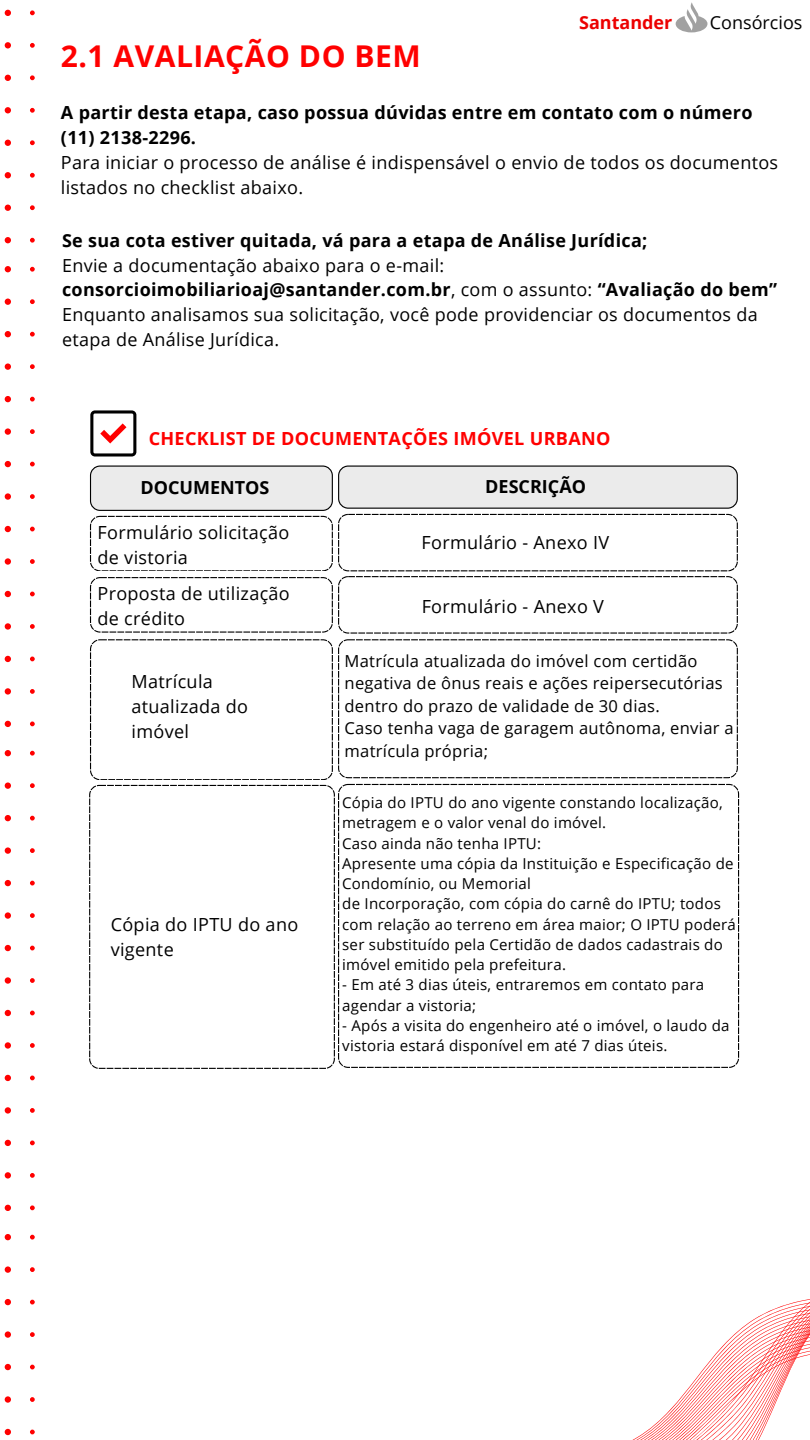
<style>
.page{position:relative;width:810px;height:1440px;background:#fff}
.page>*{position:absolute;margin:0;border:0;box-sizing:border-box;transform-origin:0 0}
.t1{font:700 30px "Open Sans";letter-spacing:.02em;color:#f00}
.t2{font:18px/24.8px "Open Sans";letter-spacing:.015em;color:#000}
.t3{font:700 18px "Open Sans";letter-spacing:.015em;color:#f00}
.t4{font:700 18px "Open Sans";color:#000}
.t5{font:700 18px "Open Sans";color:#ec0000}
.t6{font:16.5px/22.5px "Open Sans";letter-spacing:.015em;color:#000}
.t7{font:15px/20.2px "Open Sans";letter-spacing:.015em;color:#000}
.s1{font-weight:700}
</style>
<div class="page">
<svg style="left:5px;top:237px;width:6px;height:6px"></svg>
<svg style="left:30px;top:238px;width:5px;height:5px"></svg>
<svg style="left:5px;top:205px;width:6px;height:6px"></svg>
<svg style="left:30px;top:205px;width:5px;height:5px"></svg>
<svg style="left:5px;top:172px;width:6px;height:6px"></svg>
<svg style="left:30px;top:173px;width:5px;height:5px"></svg>
<svg style="left:5px;top:140px;width:6px;height:6px"></svg>
<svg style="left:30px;top:140px;width:5px;height:5px"></svg>
<svg style="left:5px;top:107px;width:6px;height:6px"></svg>
<svg style="left:30px;top:108px;width:5px;height:5px"></svg>
<svg style="left:5px;top:75px;width:6px;height:6px"></svg>
<svg style="left:30px;top:75px;width:5px;height:5px"></svg>
<div style="left:5px;top:42px;width:6px;height:7px;background:#f00;border-radius:50%"></div>
<svg style="left:30px;top:43px;width:5px;height:5px"></svg>
<svg style="left:5px;top:10px;width:6px;height:6px"></svg>
<svg style="left:30px;top:10px;width:5px;height:5px"></svg>
<svg style="left:5px;top:721px;width:6px;height:6px"></svg>
<svg style="left:30px;top:721px;width:5px;height:5px"></svg>
<div style="left:5px;top:688px;width:6px;height:7px;background:#f00;border-radius:50%"></div>
<svg style="left:30px;top:689px;width:5px;height:5px"></svg>
<svg style="left:5px;top:656px;width:6px;height:6px"></svg>
<svg style="left:30px;top:657px;width:5px;height:4px"></svg>
<div style="left:5px;top:623px;width:6px;height:7px;background:#f00;border-radius:50%"></div>
<svg style="left:30px;top:624px;width:5px;height:5px"></svg>
<svg style="left:5px;top:591px;width:6px;height:6px"></svg>
<svg style="left:30px;top:592px;width:5px;height:4px"></svg>
<div style="left:5px;top:558px;width:6px;height:7px;background:#f00;border-radius:50%"></div>
<svg style="left:30px;top:559px;width:5px;height:5px"></svg>
<svg style="left:5px;top:526px;width:6px;height:6px"></svg>
<svg style="left:30px;top:527px;width:5px;height:4px"></svg>
<div style="left:5px;top:493px;width:6px;height:7px;background:#f00;border-radius:50%"></div>
<svg style="left:30px;top:494px;width:5px;height:5px"></svg>
<svg style="left:5px;top:461px;width:6px;height:6px"></svg>
<svg style="left:30px;top:462px;width:5px;height:4px"></svg>
<div style="left:5px;top:428px;width:6px;height:7px;background:#f00;border-radius:50%"></div>
<svg style="left:30px;top:429px;width:5px;height:5px"></svg>
<svg style="left:5px;top:396px;width:6px;height:6px"></svg>
<svg style="left:30px;top:397px;width:5px;height:5px"></svg>
<div style="left:5px;top:363px;width:6px;height:7px;background:#f00;border-radius:50%"></div>
<svg style="left:30px;top:364px;width:5px;height:5px"></svg>
<svg style="left:5px;top:331px;width:6px;height:6px"></svg>
<svg style="left:30px;top:332px;width:5px;height:5px"></svg>
<svg style="left:5px;top:299px;width:6px;height:6px"></svg>
<svg style="left:30px;top:299px;width:5px;height:5px"></svg>
<svg style="left:5px;top:266px;width:6px;height:6px"></svg>
<svg style="left:30px;top:267px;width:5px;height:5px"></svg>
<svg style="left:90px;top:410px;width:46px;height:47px"></svg>
<svg style="left:90px;top:466px;width:647px;height:167px"></svg>
<svg style="left:90px;top:639px;width:243px;height:141px"></svg>
<svg style="left:338px;top:639px;width:399px;height:139px"></svg>
<svg style="left:89px;top:785px;width:246px;height:283px"></svg>
<svg style="left:338px;top:784px;width:401px;height:283px"></svg>
<svg style="left:632px;top:1299px;width:178px;height:141px"></svg>
<svg style="left:5px;top:1205px;width:6px;height:6px"></svg>
<svg style="left:30px;top:1205px;width:5px;height:5px"></svg>
<div style="left:5px;top:1172px;width:6px;height:7px;background:#f00;border-radius:50%"></div>
<svg style="left:30px;top:1173px;width:5px;height:5px"></svg>
<svg style="left:5px;top:1140px;width:6px;height:6px"></svg>
<svg style="left:30px;top:1141px;width:5px;height:4px"></svg>
<div style="left:5px;top:1107px;width:6px;height:7px;background:#f00;border-radius:50%"></div>
<svg style="left:30px;top:1108px;width:5px;height:5px"></svg>
<svg style="left:5px;top:1075px;width:6px;height:6px"></svg>
<svg style="left:30px;top:1076px;width:5px;height:4px"></svg>
<div style="left:5px;top:1042px;width:6px;height:7px;background:#f00;border-radius:50%"></div>
<svg style="left:30px;top:1043px;width:5px;height:5px"></svg>
<svg style="left:5px;top:1010px;width:6px;height:6px"></svg>
<svg style="left:30px;top:1011px;width:5px;height:4px"></svg>
<div style="left:5px;top:977px;width:6px;height:7px;background:#f00;border-radius:50%"></div>
<svg style="left:30px;top:978px;width:5px;height:5px"></svg>
<svg style="left:5px;top:945px;width:6px;height:6px"></svg>
<svg style="left:30px;top:946px;width:5px;height:4px"></svg>
<div style="left:5px;top:912px;width:6px;height:7px;background:#f00;border-radius:50%"></div>
<svg style="left:30px;top:913px;width:5px;height:5px"></svg>
<svg style="left:5px;top:880px;width:6px;height:6px"></svg>
<svg style="left:30px;top:881px;width:5px;height:4px"></svg>
<div style="left:5px;top:847px;width:6px;height:7px;background:#f00;border-radius:50%"></div>
<svg style="left:30px;top:848px;width:5px;height:5px"></svg>
<svg style="left:5px;top:815px;width:6px;height:6px"></svg>
<svg style="left:30px;top:816px;width:5px;height:5px"></svg>
<div style="left:5px;top:782px;width:6px;height:7px;background:#f00;border-radius:50%"></div>
<svg style="left:30px;top:783px;width:5px;height:5px"></svg>
<svg style="left:5px;top:750px;width:6px;height:6px"></svg>
<svg style="left:30px;top:751px;width:5px;height:5px"></svg>
<svg style="left:5px;top:1429px;width:6px;height:6px"></svg>
<svg style="left:30px;top:1430px;width:5px;height:4px"></svg>
<div style="left:5px;top:1396px;width:6px;height:7px;background:#f00;border-radius:50%"></div>
<svg style="left:30px;top:1397px;width:5px;height:5px"></svg>
<svg style="left:5px;top:1364px;width:6px;height:6px"></svg>
<svg style="left:30px;top:1365px;width:5px;height:4px"></svg>
<div style="left:5px;top:1331px;width:6px;height:7px;background:#f00;border-radius:50%"></div>
<svg style="left:30px;top:1332px;width:5px;height:5px"></svg>
<svg style="left:5px;top:1299px;width:6px;height:6px"></svg>
<svg style="left:30px;top:1300px;width:5px;height:5px"></svg>
<div style="left:5px;top:1266px;width:6px;height:7px;background:#f00;border-radius:50%"></div>
<svg style="left:30px;top:1267px;width:5px;height:5px"></svg>
<svg style="left:5px;top:1234px;width:6px;height:6px"></svg>
<svg style="left:30px;top:1235px;width:5px;height:5px"></svg>
<svg style="left:676px;top:2px;width:31px;height:30px"></svg>
<h3 class="t5" style="left:579px;top:9px;width:95px">Santander</h3>
<h3 class="t2" style="left:710px;top:9px;width:94px">Consórcios</h3>
<p class="t1" style="left:61px;top:35px;width:361px">2.1 AVALIAÇÃO DO BEM</p>
<p class="t2" style="left:61px;top:100px;width:719px"><span class="s1">A partir desta etapa, caso possua dúvidas entre em contato com o número (11) 2138-2296.<br></span>Para iniciar o processo de análise é indispensável o envio de todos os documentos listados no checklist abaixo.</p>
<p class="t2" style="left:62px;top:228px;width:717px"><span class="s1">Se sua cota estiver quitada, vá para a etapa de Análise Jurídica;<br></span>Envie a documentação abaixo para o e-mail: <span class="s1">consorcioimobiliarioaj@santander.com.br</span>, com o assunto: <span class="s1">“Avaliação do bem” </span>Enquanto analisamos sua solicitação, você pode providenciar os documentos da etapa de Análise Jurídica.</p>
<p class="t3" style="left:149px;top:425px;width:463px">CHECKLIST DE DOCUMENTAÇÕES IMÓVEL URBANO</p>
<p class="t4" style="left:140px;top:475px;width:130px">DOCUMENTOS</p>
<h3 class="t4" style="left:485px;top:474px;width:102px">DESCRIÇÃO</h3>
<h1 class="t2" style="left:98px;top:520px;width:193px">Formulário solicitação de vistoria</h1>
<h3 class="t2" style="left:422px;top:530px;width:189px">Formulário - Anexo IV</h3>
<h3 class="t2" style="left:98px;top:581px;width:194px">Proposta de utilização de crédito</h3>
<p class="t2" style="left:422px;top:593px;width:184px">Formulário - Anexo V</p>
<h2 class="t2" style="left:132px;top:669px;width:118px">Matrícula atualizada do imóvel</h2>
<h3 class="t2" style="left:111px;top:912px;width:189px">Cópia do IPTU do ano vigente</h3>
<h2 class="t6" style="left:345px;top:649px;width:391px">Matrícula atualizada do imóvel com certidão negativa de ônus reais e ações reipersecutórias dentro do prazo de validade de 30 dias.<br>Caso tenha vaga de garagem autônoma, enviar a matrícula própria;</h2>
<h2 class="t7" style="left:342px;top:792px;width:382px">Cópia do IPTU do ano vigente constando localização, metragem e o valor venal do imóvel.</h2>
<h3 class="t7" style="left:342px;top:833px;width:200px">Caso ainda não tenha IPTU:</h3>
<h3 class="t7" style="left:342px;top:853px;width:393px">Apresente uma cópia da Instituição e Especificação de<br>Condomínio, ou Memorial</h3>
<h3 class="t7" style="left:342px;top:894px;width:395px">de Incorporação, com cópia do carnê do IPTU; todos com relação ao terreno em área maior; O IPTU poderá ser substituído pela Certidão de dados cadastrais do imóvel emitido pela prefeitura.</h3>
<h3 class="t7" style="left:342px;top:975px;width:364px">- Em até 3 dias úteis, entraremos em contato para agendar a vistoria;</h3>
<h3 class="t7" style="left:342px;top:1015px;width:389px">- Após a visita do engenheiro até o imóvel, o laudo da vistoria estará disponível em até 7 dias úteis.</h3>
</div>
